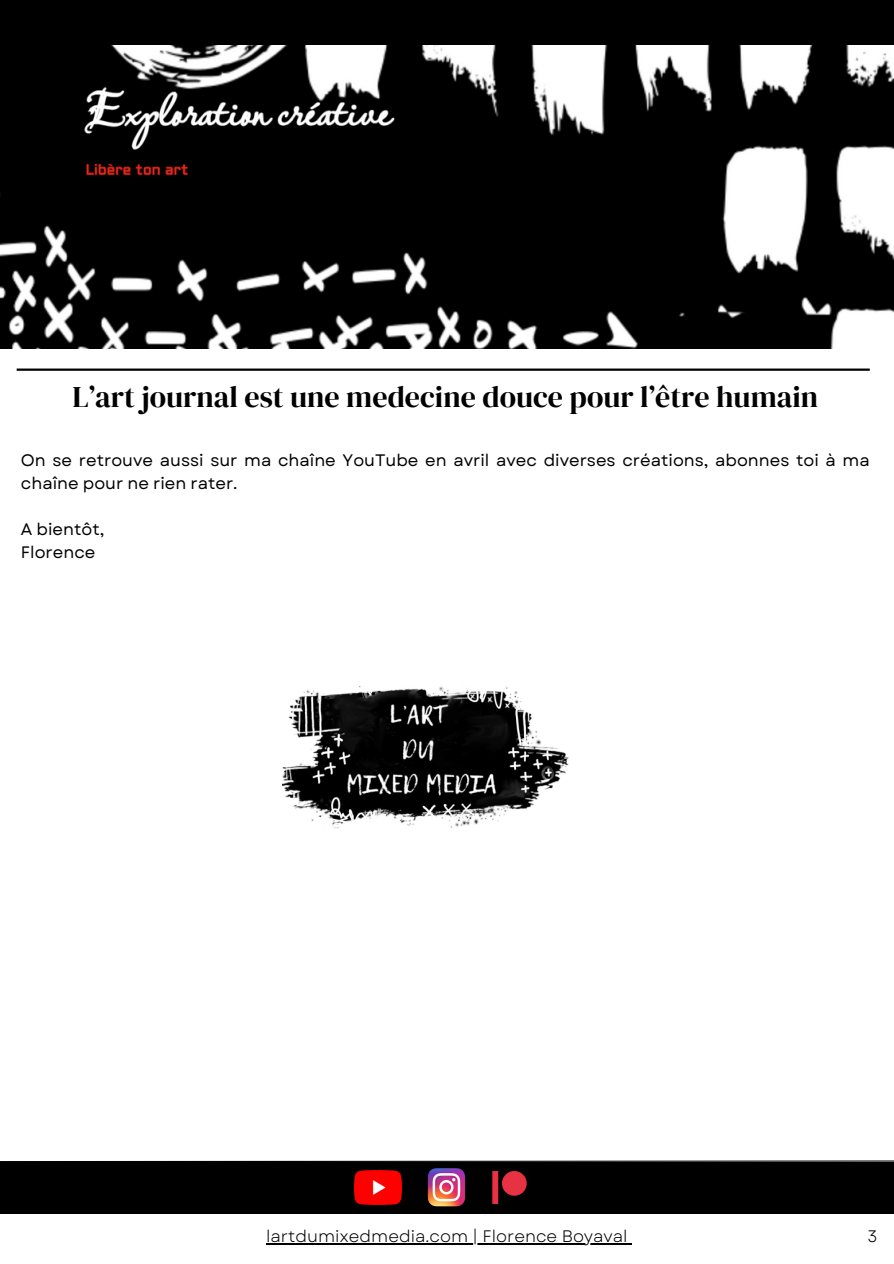
<style>
.page{position:relative;width:894px;height:1264px;background:#fff}
.page>*{position:absolute;margin:0;border:0;box-sizing:border-box;transform-origin:0 0}
.t1{font:30px "DM Serif Display";color:#000}
.t2{font:16.65px/23px "Garet";color:#000}
.t3{font:16.65px "Garet";color:#000}
</style>
<div class="page">
<div style="left:0;top:0;width:893px;height:45px;background:#000"></div>
<svg style="left:0;top:1213px;width:893px;height:1px"></svg>
<img style="left:0;top:45px;width:893px;height:303px">
<div style="left:0;top:1162px;width:893px;height:51px;background:#000"></div>
<svg style="left:0;top:1160px;width:893px;height:2px;background:#727272"></svg>
<img style="left:283px;top:685px;width:286px;height:144px">
<img style="left:354px;top:1170px;width:48px;height:34px">
<img style="left:427px;top:1168px;width:39px;height:39px">
<img style="left:492px;top:1171px;width:35px;height:33px">
<hr style="left:266px;top:1242px;width:361px;height:2px;background:#000">
<hr style="left:17px;top:368px;width:852px;height:3px;background:#000">
<h1 class="t1" style="left:73px;top:375px;width:746px">L’art journal est une medecine douce pour l’être humain</h1>
<p class="t2" style="left:21px;top:448px;width:850px">On se retrouve aussi sur ma chaîne YouTube en avril avec diverses créations, abonnes toi à ma chaîne pour ne rien rater.</p>
<p class="t2" style="left:21px;top:517px;width:85px">A bientôt,<br>Florence</p>
<p class="t3" style="left:266px;top:1224px;width:363px">lartdumixedmedia.com | Florence Boyaval</p>
<p class="t3" style="left:867px;top:1224px;width:12px">3</p>
</div>
